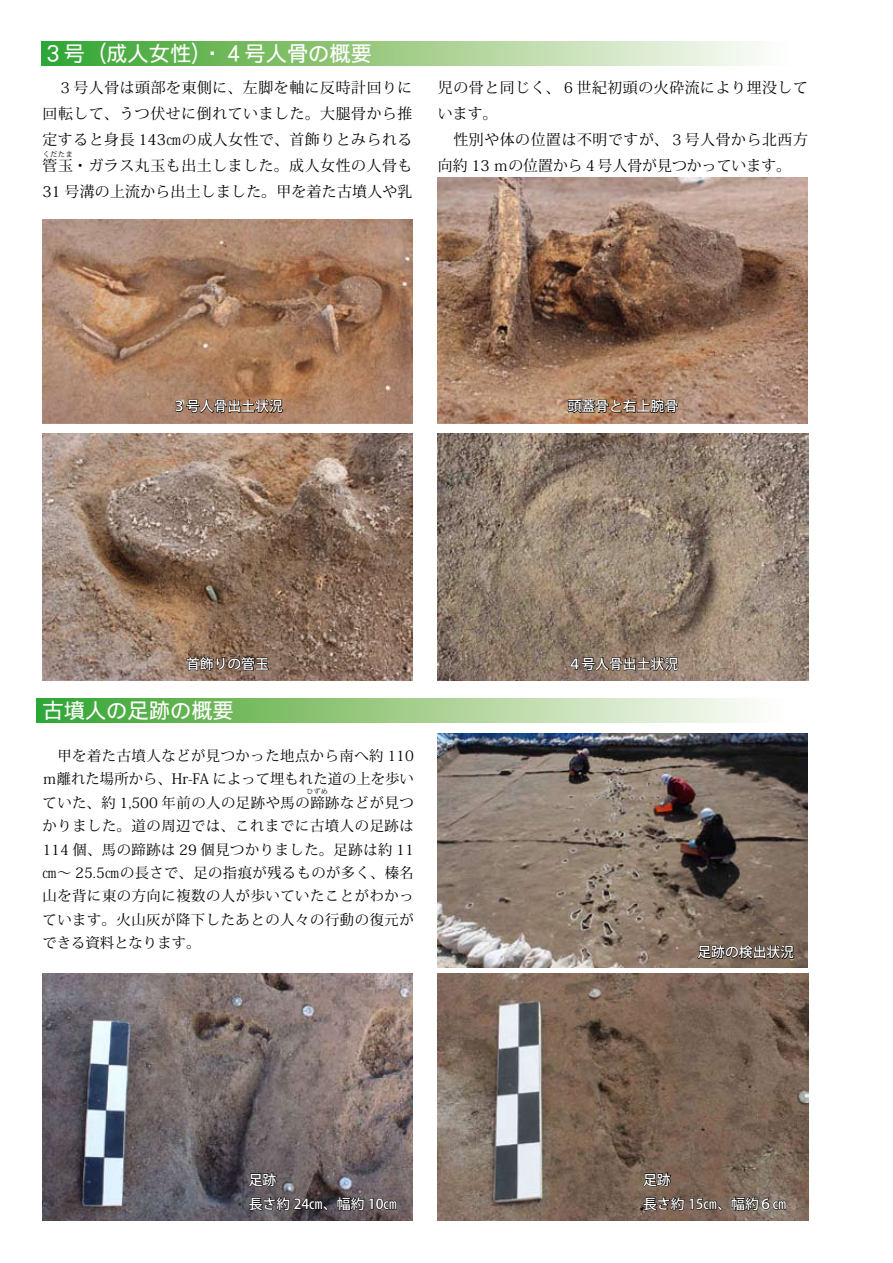
<style>
.page{position:relative;width:893px;height:1263px;background:#fff}
.page>*{position:absolute;margin:0;border:0;box-sizing:border-box;transform-origin:0 0}
.t1{font:21.3px "DF Gothic P W5 WIN RKSJ H";color:#fff}
.t2{font:14.85px/26.1px "Koz Min Pro";letter-spacing:.04em;color:#000;text-align:justify}
.t3{font:14.85px "Koz Min Pro";letter-spacing:.02em;color:#000}
.t4{font:14.4px/23.4px "Koz Min Pro";letter-spacing:.035em;color:#000;text-align:justify}
.t5{font:500 13.8px/24.2px "Koz Go Pro";color:#fff}
.t6{font:7.5px "Koz Min Pro";color:#000}
.t7{font:7.2px "Koz Min Pro";color:#000}
</style>
<div class="page">
<div style="left:42px;top:41px;width:785px;height:24px;background:linear-gradient(to right,#3ba229,#fff)"></div>
<div style="left:37px;top:698px;width:785px;height:24px;background:linear-gradient(to right,#3ba229,#fff)"></div>
<img style="left:43px;top:219px;width:369px;height:205px">
<img style="left:438px;top:177px;width:370px;height:247px">
<img style="left:43px;top:433px;width:369px;height:247px">
<img style="left:438px;top:433px;width:370px;height:247px">
<img style="left:43px;top:974px;width:369px;height:246px">
<img style="left:438px;top:733px;width:370px;height:234px">
<img style="left:438px;top:974px;width:370px;height:246px">
<svg style="left:174px;top:395px;width:109px;height:19px;background:#705340"></svg>
<svg style="left:186px;top:656px;width:83px;height:15px"></svg>
<svg style="left:569px;top:653px;width:110px;height:18px;background:#5c4e44"></svg>
<svg style="left:696px;top:945px;width:99px;height:15px"></svg>
<svg style="left:642px;top:1172px;width:29px;height:15px"></svg>
<svg style="left:643px;top:1196px;width:80px;height:15px"></svg>
<svg style="left:731px;top:1196px;width:55px;height:15px"></svg>
<svg style="left:248px;top:1172px;width:29px;height:15px"></svg>
<svg style="left:249px;top:1196px;width:80px;height:15px"></svg>
<svg style="left:337px;top:1196px;width:60px;height:15px"></svg>
<svg style="left:567px;top:386px;width:111px;height:28px;background:#7b5d47"></svg>
<h1 class="t1" style="left:43px;top:42px;width:331px">３号（成人女性）・４号人骨の概要</h1>
<p class="t2" style="left:43px;top:74px;width:371px">　３号人骨は頭部を東側に、左脚を軸に反時計回りに回転して、うつ伏せに倒れていました。大腿骨から推定すると身長 143㎝の成人女性で、首飾りとみられる管玉・ガラス丸玉も出土しました。成人女性の人骨も</p>
<p class="t6" style="left:43px;top:149px;width:32px">くだたま</p>
<p class="t3" style="left:43px;top:181px;width:371px">31 号溝の上流から出土しました。甲を着た古墳人や乳</p>
<p class="t2" style="left:438px;top:74px;width:371px;text-align:left">児の骨と同じく、６世紀初頭の火砕流により埋没しています。<br>　性別や体の位置は不明ですが、３号人骨から北西方向約 13 ｍの位置から４号人骨が見つかっています。</p>
<p class="t5" style="left:172px;top:395px;width:112px">３号人骨出土状況</p>
<p class="t5" style="left:568px;top:395px;width:112px">頭蓋骨と右上腕骨</p>
<p class="t5" style="left:186px;top:652px;width:84px">首飾りの管玉</p>
<p class="t5" style="left:568px;top:652px;width:112px">４号人骨出土状況</p>
<h1 class="t1" style="left:43px;top:699px;width:193px">古墳人の足跡の概要</h1>
<p class="t4" style="left:43px;top:743px;width:373px">　甲を着た古墳人などが見つかった地点から南へ約 110ｍ離れた場所から、Hr-FA によって埋もれた道の上を歩いていた、約 1,500 年前の人の足跡や馬の蹄跡などが見つ</p>
<p class="t7" style="left:306px;top:787px;width:23px">ひずめ</p>
<p class="t4" style="left:43px;top:814px;width:373px">かりました。道の周辺では、これまでに古墳人の足跡は114 個、馬の蹄跡は 29 個見つかりました。足跡は約 11㎝～ 25.5㎝の長さで、足の指痕が残るものが多く、榛名山を背に東の方向に複数の人が歩いていたことがわかっています。火山灰が降下したあとの人々の行動の復元ができる資料となります。</p>
<p class="t5" style="left:249px;top:1168px;width:150px">足跡<br>長さ約 24㎝、幅約 10㎝</p>
<p class="t5" style="left:697px;top:941px;width:98px">足跡の検出状況</p>
<p class="t5" style="left:643px;top:1168px;width:145px">足跡<br>長さ約 15㎝、幅約６㎝</p>
</div>
